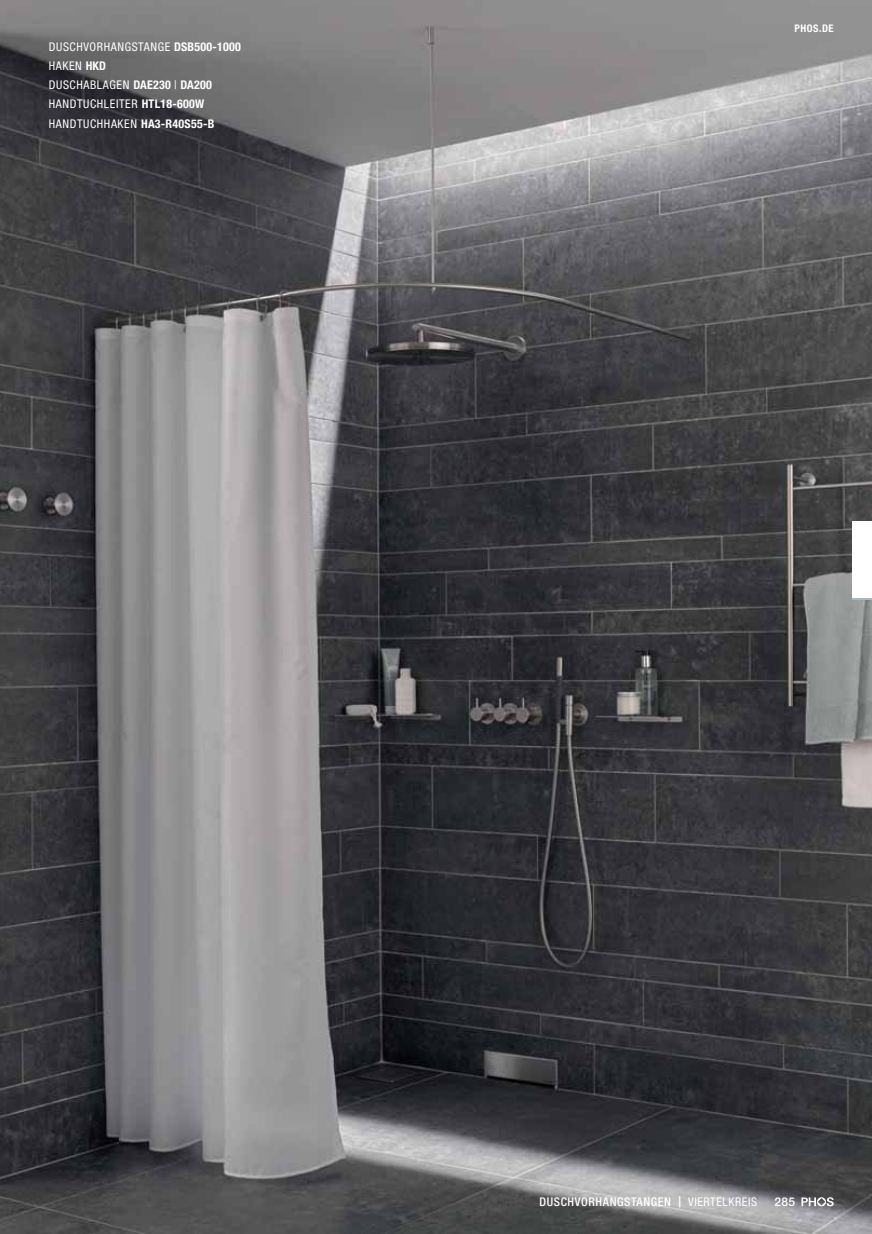
<style>
.page{position:relative;width:872px;height:1234px;background:#fff}
.page>*{position:absolute;margin:0;border:0;box-sizing:border-box;transform-origin:0 0}
.t1{font:condensed 12px/19.2px "Helvetica Neue LT Std";letter-spacing:.05em;color:#fff}
.t2{font:500 condensed 12px "Helvetica Neue LT Std";letter-spacing:.05em;color:#fff}
.t3{font:500 12px "Helvetica Neue LT Std";color:#fff}
.t4{font:700 condensed 10.5px "Helvetica Neue LT Std";letter-spacing:.05em;color:#fff}
.s1{font-weight:700}
.s2{font-stretch:normal;font-size:11.25px}
.s3{font-weight:400}
</style>
<div class="page">
<img style="left:0;top:0;width:872px;height:1233px">
<svg style="left:853px;top:597px;width:19px;height:3px"></svg>
<svg style="left:801px;top:1196px;width:32px;height:9px"></svg>
<div style="left:853px;top:521px;width:19px;height:76px;background:#fff"></div>
<p class="t1" style="left:49px;top:37px;width:194px">DUSCHVORHANGSTANGE <span class="s1">DSB500-1000<br></span>HAKEN <span class="s1">HKD<br></span>DUSCHABLAGEN <span class="s1">DAE230</span> | <span class="s1">DA200<br></span>HANDTUCHLEITER <span class="s1">HTL18-600W<br></span>HANDTUCHHAKEN <span class="s1">HA3-R40S55-B</span></p>
<p class="t4" style="left:794px;top:22px;width:41px">PHOS.DE</p>
<p class="t2" style="left:539px;top:1197px;width:219px">DUSCHVORHANGSTANGEN <span class="s2">|</span> <span class="s3">VIERTELKREIS</span></p>
<p class="t3" style="left:774px;top:1194px;width:22px">285</p>
</div>
